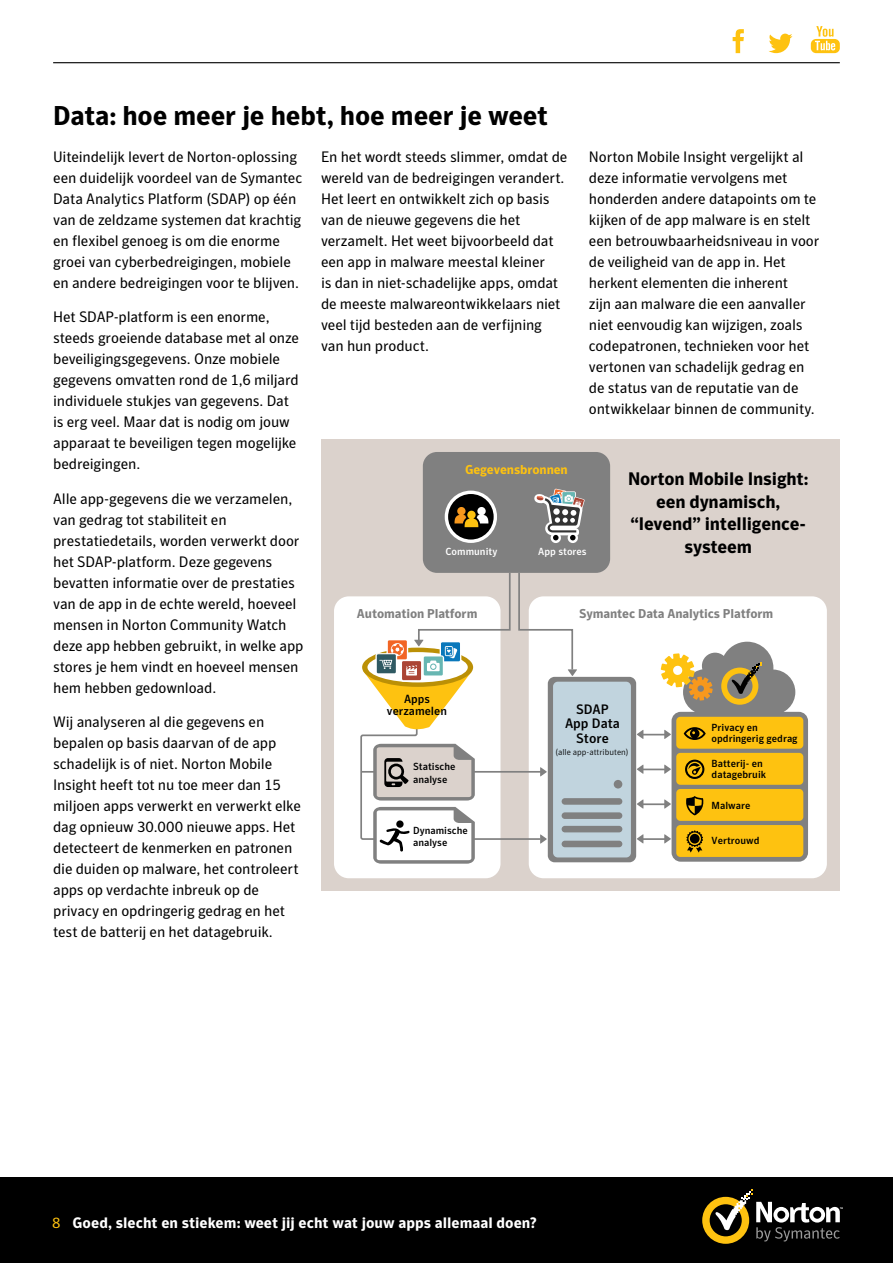
<style>
.page{position:relative;width:893px;height:1263px;background:#fff}
.page>*{position:absolute;margin:0;border:0;box-sizing:border-box;transform-origin:0 0}
.t1{font:700 27px "Symantec Sans";letter-spacing:-.005em;color:#000}
.t2{font:700 18px/22.5px "Symantec Sans";letter-spacing:-.01em;color:#000;text-align:center}
.t3{font:15px/21px "Symantec Sans";letter-spacing:-.01em;color:#000}
.t4{font:700 15px "Symantec Sans";color:#fff}
.t5{font:500 13.65px/14.4px "Symantec Sans";color:#000;text-align:center}
.t6{font:700 12.75px "Symantec Sans";letter-spacing:-.01em;color:#808080}
.t7{font:700 12.75px "Symantec Sans";letter-spacing:-.01em;color:#fec210}
.t8{font:500 11.7px/12.8px "Symantec Sans";color:#000;text-align:center}
.t9{font:500 10.2px/12.3px "Symantec Sans";color:#000}
.t10{font:500 10.2px "Symantec Sans";color:#fff}
.t11{font:300 8.55px "Symantec Sans";color:#000}
.s1{font-weight:400;color:#fec210}
</style>
<div class="page">
<div style="left:0;top:1178px;width:893px;height:85px;background:#000"></div>
<hr style="left:53px;top:62px;width:787px;height:1px;background:#000">
<svg style="left:702px;top:1189px;width:141px;height:55px"></svg>
<svg style="left:733px;top:29px;width:11px;height:24px"></svg>
<svg style="left:769px;top:34px;width:23px;height:19px"></svg>
<svg style="left:811px;top:26px;width:29px;height:27px"></svg>
<div style="left:321px;top:439px;width:519px;height:452px;background:#dbd2cc"></div>
<div style="left:334px;top:596px;width:166px;height:282px;background:#fff;border-radius:15px"></div>
<div style="left:529px;top:596px;width:298px;height:282px;background:#fff;border-radius:15px"></div>
<div style="left:423px;top:452px;width:187px;height:121px;background:#808080;border-radius:14px"></div>
<svg style="left:637px;top:730px;width:34px;height:9px"></svg>
<svg style="left:664px;top:764px;width:7px;height:10px"></svg>
<svg style="left:637px;top:764px;width:6px;height:10px"></svg>
<hr style="left:641px;top:768px;width:27px;height:2px;background:#808080">
<svg style="left:664px;top:799px;width:7px;height:10px"></svg>
<svg style="left:637px;top:799px;width:6px;height:10px"></svg>
<hr style="left:641px;top:803px;width:27px;height:2px;background:#808080">
<svg style="left:664px;top:834px;width:7px;height:9px"></svg>
<svg style="left:637px;top:834px;width:6px;height:9px"></svg>
<hr style="left:641px;top:838px;width:27px;height:2px;background:#808080">
<div style="left:672px;top:712px;width:136px;height:150px;background:#808080;border-radius:9px"></div>
<div style="left:676px;top:717px;width:127px;height:32px;background:#fec210;border-radius:4px"></div>
<div style="left:676px;top:753px;width:127px;height:32px;background:#fec210;border-radius:4px"></div>
<div style="left:676px;top:789px;width:127px;height:32px;background:#fec210;border-radius:4px"></div>
<div style="left:676px;top:825px;width:127px;height:32px;background:#fec210;border-radius:4px"></div>
<div style="left:548px;top:677px;width:88px;height:185px;background:#808080;border-radius:7px"></div>
<svg style="left:446px;top:492px;width:49px;height:49px"></svg>
<div style="left:445px;top:491px;width:52px;height:52px;border:3px solid #fff;border-radius:50%"></div>
<svg style="left:454px;top:507px;width:34px;height:20px"></svg>
<svg style="left:661px;top:642px;width:134px;height:73px"></svg>
<svg style="left:686px;top:796px;width:18px;height:19px"></svg>
<svg style="left:685px;top:760px;width:19px;height:19px"></svg>
<svg style="left:686px;top:830px;width:17px;height:22px"></svg>
<svg style="left:534px;top:489px;width:51px;height:54px"></svg>
<svg style="left:684px;top:727px;width:22px;height:13px"></svg>
<svg style="left:359px;top:571px;width:272px;height:293px"></svg>
<h1 class="t1" style="left:53px;top:100px;width:496px">Data: hoe meer je hebt, hoe meer je weet</h1>
<p class="t3" style="left:53px;top:146px;width:251px">Uiteindelijk levert de Norton-oplossing een duidelijk voordeel van de Symantec Data Analytics Platform (SDAP) op één van de zeldzame systemen dat krachtig en flexibel genoeg is om die enorme groei van cyberbedreigingen, mobiele en andere bedreigingen voor te blijven.</p>
<p class="t3" style="left:53px;top:306px;width:247px">Het SDAP-platform is een enorme, steeds groeiende database met al onze beveiligingsgegevens. Onze mobiele gegevens omvatten rond de 1,6 miljard individuele stukjes van gegevens. Dat is erg veel. Maar dat is nodig om jouw apparaat te beveiligen tegen mogelijke bedreigingen.</p>
<p class="t3" style="left:53px;top:488px;width:252px">Alle app-gegevens die we verzamelen, van gedrag tot stabiliteit en prestatiedetails, worden verwerkt door het SDAP-platform. Deze gegevens bevatten informatie over de prestaties van de app in de echte wereld, hoeveel mensen in Norton Community Watch deze app hebben gebruikt, in welke app stores je hem vindt en hoeveel mensen hem hebben gedownload.</p>
<p class="t3" style="left:53px;top:711px;width:249px">Wij analyseren al die gegevens en bepalen op basis daarvan of de app schadelijk is of niet. Norton Mobile Insight heeft tot nu toe meer dan 15 miljoen apps verwerkt en verwerkt elke dag opnieuw 30.000 nieuwe apps. Het detecteert de kenmerken en patronen die duiden op malware, het controleert apps op verdachte inbreuk op de privacy en opdringerig gedrag en het test de batterij en het datagebruik.</p>
<p class="t3" style="left:321px;top:146px;width:248px">En het wordt steeds slimmer, omdat de wereld van de bedreigingen verandert.<br>Het leert en ontwikkelt zich op basis van de nieuwe gegevens die het verzamelt. Het weet bijvoorbeeld dat een app in malware meestal kleiner<br>is dan in niet-schadelijke apps, omdat de meeste malwareontwikkelaars niet veel tijd besteden aan de verfijning van hun product.</p>
<p class="t3" style="left:589px;top:146px;width:232px">Norton Mobile Insight vergelijkt al deze informatie vervolgens met honderden andere datapoints om te kijken of de app malware is en stelt een betrouwbaarheidsniveau in voor de veiligheid van de app in. Het herkent elementen die inherent<br>zijn aan malware die een aanvaller niet eenvoudig kan wijzigen, zoals codepatronen, technieken voor het vertonen van schadelijk gedrag en de status van de reputatie van de ontwikkelaar binnen de community.</p>
<p class="t7" style="left:465px;top:462px;width:104px">Gegevensbronnen</p>
<p class="t10" style="left:445px;top:545px;width:54px">Community</p>
<p class="t10" style="left:538px;top:545px;width:50px">App stores</p>
<p class="t2" style="left:628px;top:468px;width:182px">Norton Mobile Insight: een dynamisch, “levend” intelligence&shy;systeem</p>
<p class="t6" style="left:357px;top:606px;width:122px">Automation Platform</p>
<p class="t8" style="left:387px;top:692px;width:62px">Apps verzamelen</p>
<p class="t9" style="left:413px;top:761px;width:44px">Statische analyse</p>
<p class="t9" style="left:413px;top:824px;width:56px">Dynamische analyse</p>
<p class="t6" style="left:579px;top:606px;width:196px">Symantec Data Analytics Platform</p>
<p class="t5" style="left:565px;top:702px;width:56px">SDAP<br>App Data<br>Store</p>
<p class="t11" style="left:555px;top:747px;width:75px">(alle app-attributen)</p>
<p class="t9" style="left:712px;top:722px;width:88px;line-height:11.1px">Privacy en opdringerig gedrag</p>
<p class="t9" style="left:712px;top:758px;width:56px;line-height:11.1px">Batterij- en datagebruik</p>
<p class="t9" style="left:712px;top:799px;width:40px">Malware</p>
<p class="t9" style="left:712px;top:834px;width:49px">Vertrouwd</p>
<p class="t4" style="left:52px;top:1213px;width:486px"><span class="s1">8</span> Goed, slecht en stiekem: weet jij echt wat jouw apps allemaal doen?</p>
</div>
